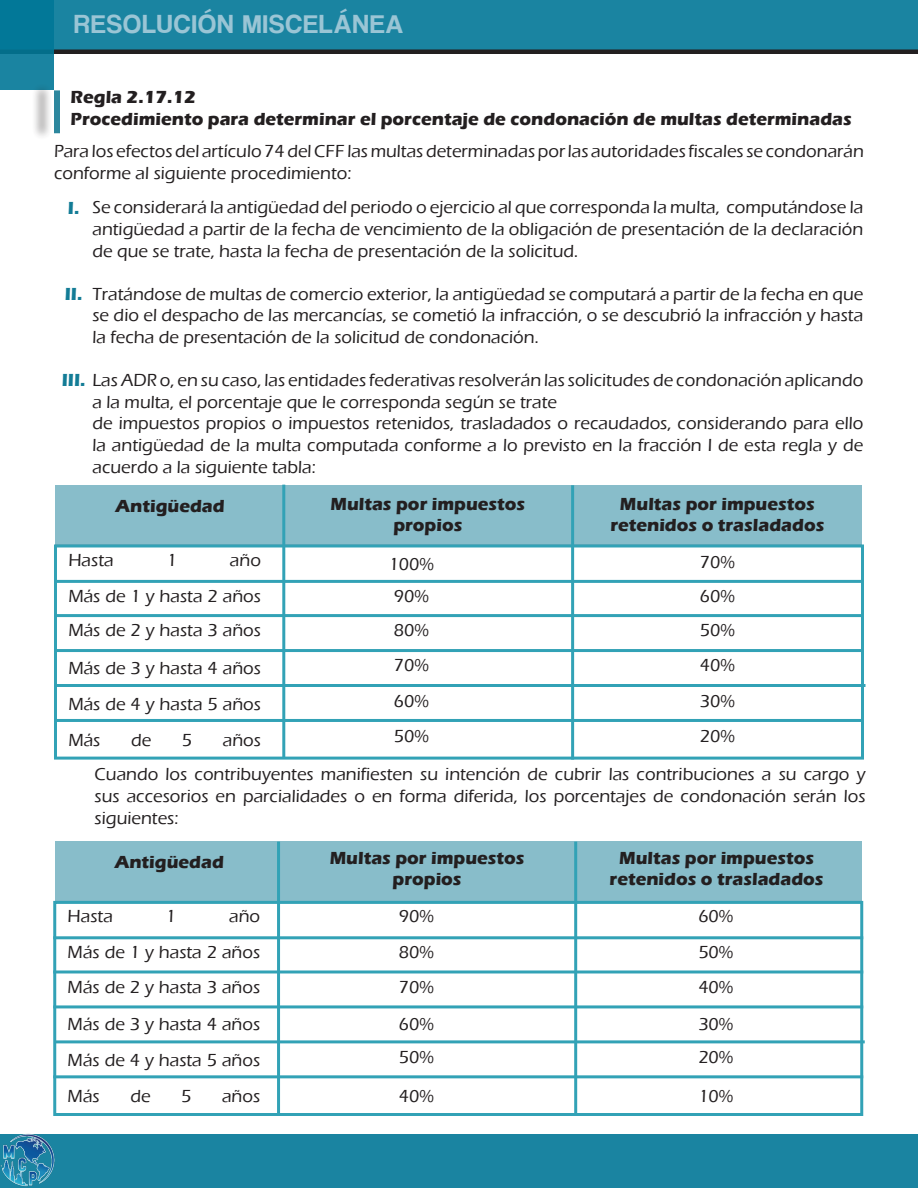
<style>
.page{position:relative;width:918px;height:1188px;background:#fff}
.page>*{position:absolute;margin:0;border:0;box-sizing:border-box;transform-origin:0 0}
.t1{font:27px "Coolvetica Rg";letter-spacing:.05em;color:#9ac5d5}
.t2{font:500 18px/21.6px "Eras ITC";color:#231f20;text-align:justify}
.t3{font:700 18px "Eras ITC";color:#231f20}
.t4{font:700 18px "Eras ITC";color:#137c96}
.s1{font-weight:700;color:#137c96}
</style>
<div class="page">
<div style="left:0;top:0;width:918px;height:54px;background:#1a84a1"></div>
<hr style="left:0;top:50px;width:918px;height:4px;background:#231f20">
<svg style="left:0;top:0;width:54px;height:90px;fill:#027898"></svg>
<div style="left:0;top:1134px;width:918px;height:54px;background:#1a84a1"></div>
<img style="left:0;top:1134px;width:55px;height:53px">
<div style="left:31px;top:83px;width:22px;height:58px;background:#231f20;opacity:.5"></div>
<div style="left:54px;top:93px;width:6px;height:37px;background:#2d879e"></div>
<div style="left:54px;top:544px;width:810px;height:216px;background:#fff;border:3px solid #32a2b6"></div>
<div style="left:56px;top:485px;width:806px;height:59px;background:#88bdca"></div>
<hr style="left:54px;top:580px;width:810px;height:3px;background:#32a2b6">
<hr style="left:54px;top:614px;width:810px;height:3px;background:#32a2b6">
<hr style="left:54px;top:649px;width:810px;height:3px;background:#32a2b6">
<hr style="left:56px;top:684px;width:810px;height:3px;background:#32a2b6">
<hr style="left:54px;top:719px;width:810px;height:3px;background:#32a2b6">
<hr style="left:282px;top:485px;width:3px;height:274px;background:#32a2b6">
<hr style="left:571px;top:485px;width:3px;height:275px;background:#32a2b6">
<div style="left:53px;top:901px;width:810px;height:215px;background:#fff;border:3px solid #32a2b6"></div>
<div style="left:55px;top:842px;width:807px;height:59px;background:#88bdca"></div>
<hr style="left:53px;top:936px;width:810px;height:3px;background:#32a2b6">
<hr style="left:53px;top:970px;width:810px;height:3px;background:#32a2b6">
<hr style="left:53px;top:1005px;width:810px;height:3px;background:#32a2b6">
<hr style="left:55px;top:1040px;width:810px;height:3px;background:#32a2b6">
<hr style="left:53px;top:1075px;width:810px;height:3px;background:#32a2b6">
<hr style="left:277px;top:842px;width:3px;height:274px;background:#32a2b6">
<hr style="left:574px;top:842px;width:3px;height:274px;background:#32a2b6">
<h1 class="t1" style="left:74px;top:8px;width:331px">RESOLUCIÓN MISCELÁNEA</h1>
<p class="t3" style="left:71px;top:87px;width:127px">Regla 2.17.12</p>
<p class="t2" style="left:54px;top:140px;width:812px">Para los efectos del artículo 74 del CFF las multas determinadas por las autoridades fiscales se condonarán conforme al siguiente procedimiento:</p>
<p class="t2" style="left:92px;top:197px;width:772px">Se considerará la antigüedad del periodo o ejercicio al que corresponda la multa, computándose la antigüedad a partir de la fecha de vencimiento de la obligación de presentación de la declaración de que se trate, hasta la fecha de presentación de la solicitud.</p>
<p class="t2" style="left:92px;top:283px;width:772px">Tratándose de multas de comercio exterior, la antigüedad se computará a partir de la fecha en que se dio el despacho de las mercancías, se cometió la infracción, o se descubrió la infracción y hasta la fecha de presentación de la solicitud de condonación.</p>
<p class="t2" style="left:92px;top:370px;width:772px;text-indent:-31px"><span class="s1">III.</span> Las ADR o, en su caso, las entidades federativas resolverán las solicitudes de condonación aplicando a la multa, el porcentaje que le corresponda según se trate</p>
<p class="t2" style="left:92px;top:413px;width:772px">de impuestos propios o impuestos retenidos, trasladados o recaudados, considerando para ello la antigüedad de la multa computada conforme a lo previsto en la fracción I de esta regla y de acuerdo a la siguiente tabla:</p>
<p class="t3" style="left:71px;top:109px;width:783px">Procedimiento para determinar el porcentaje de condonación de multas determinadas</p>
<p class="t4" style="left:68px;top:197px;width:13px">I.</p>
<p class="t4" style="left:65px;top:284px;width:19px">II.</p>
<p class="t3" style="left:116px;top:496px;width:111px">Antigüedad</p>
<p class="t3" style="left:330px;top:494px;width:196px">Multas por impuestos</p>
<p class="t3" style="left:393px;top:515px;width:71px">propios</p>
<p class="t3" style="left:620px;top:494px;width:196px">Multas por impuestos</p>
<p class="t3" style="left:610px;top:515px;width:216px">retenidos o trasladados</p>
<p class="t2" style="left:68px;top:549px;width:47px">Hasta</p>
<p class="t2" style="left:167px;top:549px;width:12px">1</p>
<p class="t2" style="left:230px;top:549px;width:33px">año</p>
<p class="t2" style="left:389px;top:554px;width:47px">100%</p>
<p class="t2" style="left:700px;top:551px;width:36px">70%</p>
<p class="t2" style="left:700px;top:585px;width:36px">60%</p>
<p class="t2" style="left:700px;top:620px;width:36px">50%</p>
<p class="t2" style="left:700px;top:655px;width:36px">40%</p>
<p class="t2" style="left:700px;top:691px;width:36px">30%</p>
<p class="t2" style="left:700px;top:726px;width:36px">20%</p>
<p class="t2" style="left:68px;top:585px;width:194px">Más de 1 y hasta 2 años</p>
<p class="t2" style="left:68px;top:620px;width:194px">Más de 2 y hasta 3 años</p>
<p class="t2" style="left:68px;top:657px;width:194px">Más de 3 y hasta 4 años</p>
<p class="t2" style="left:68px;top:693px;width:194px">Más de 4 y hasta 5 años</p>
<p class="t2" style="left:68px;top:729px;width:34px">Más</p>
<p class="t2" style="left:131px;top:729px;width:22px">de</p>
<p class="t2" style="left:182px;top:729px;width:12px">5</p>
<p class="t2" style="left:223px;top:729px;width:40px">años</p>
<p class="t2" style="left:394px;top:585px;width:36px">90%</p>
<p class="t2" style="left:394px;top:620px;width:36px">80%</p>
<p class="t2" style="left:394px;top:655px;width:36px">70%</p>
<p class="t2" style="left:394px;top:691px;width:36px">60%</p>
<p class="t2" style="left:394px;top:726px;width:36px">50%</p>
<p class="t2" style="left:95px;top:764px;width:772px">Cuando los contribuyentes manifiesten su intención de cubrir las contribuciones a su cargo y sus accesorios en parcialidades o en forma diferida, los porcentajes de condonación serán los siguientes:</p>
<p class="t3" style="left:115px;top:852px;width:111px">Antigüedad</p>
<p class="t2" style="left:68px;top:906px;width:47px">Hasta</p>
<p class="t2" style="left:166px;top:906px;width:12px">1</p>
<p class="t2" style="left:229px;top:906px;width:33px">año</p>
<p class="t2" style="left:68px;top:942px;width:194px">Más de 1 y hasta 2 años</p>
<p class="t2" style="left:68px;top:976px;width:194px">Más de 2 y hasta 3 años</p>
<p class="t2" style="left:68px;top:1014px;width:194px">Más de 3 y hasta 4 años</p>
<p class="t2" style="left:68px;top:1050px;width:194px">Más de 4 y hasta 5 años</p>
<p class="t2" style="left:68px;top:1086px;width:34px">Más</p>
<p class="t2" style="left:130px;top:1086px;width:22px">de</p>
<p class="t2" style="left:181px;top:1086px;width:12px">5</p>
<p class="t2" style="left:222px;top:1086px;width:40px">años</p>
<p class="t3" style="left:330px;top:848px;width:196px">Multas por impuestos</p>
<p class="t3" style="left:393px;top:869px;width:71px">propios</p>
<p class="t2" style="left:399px;top:906px;width:36px">90%</p>
<p class="t2" style="left:399px;top:942px;width:36px">80%</p>
<p class="t2" style="left:399px;top:976px;width:36px">70%</p>
<p class="t2" style="left:399px;top:1014px;width:36px">60%</p>
<p class="t2" style="left:399px;top:1047px;width:36px">50%</p>
<p class="t2" style="left:399px;top:1086px;width:36px">40%</p>
<p class="t3" style="left:619px;top:848px;width:196px">Multas por impuestos</p>
<p class="t3" style="left:610px;top:869px;width:216px">retenidos o trasladados</p>
<p class="t2" style="left:698px;top:906px;width:36px">60%</p>
<p class="t2" style="left:698px;top:942px;width:36px">50%</p>
<p class="t2" style="left:698px;top:976px;width:36px">40%</p>
<p class="t2" style="left:698px;top:1014px;width:36px">30%</p>
<p class="t2" style="left:698px;top:1047px;width:36px">20%</p>
<p class="t2" style="left:698px;top:1086px;width:36px">10%</p>
</div>
